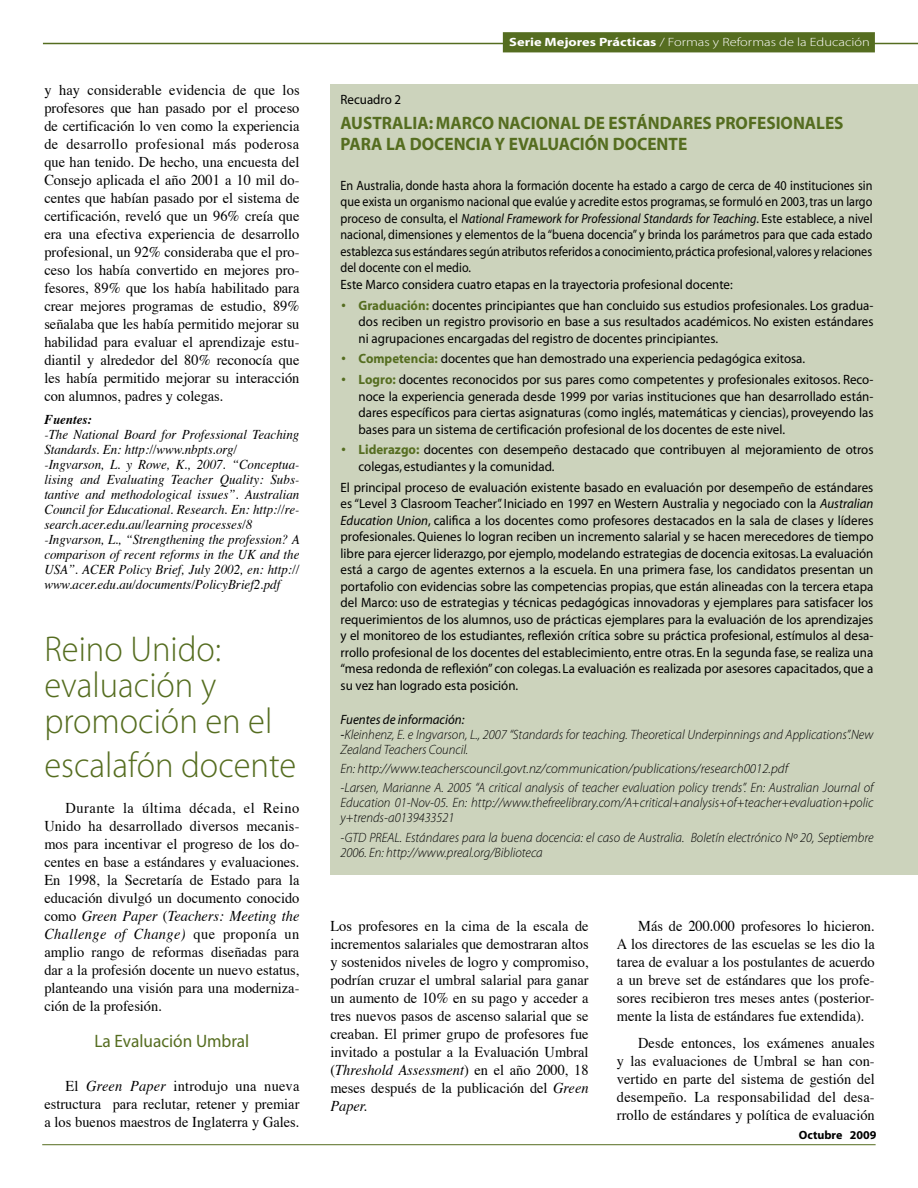
<style>
.page{position:relative;width:918px;height:1188px;background:#fff}
.page>*{position:absolute;margin:0;border:0;box-sizing:border-box;transform-origin:0 0}
.Texto{font:300 36px/36px "Myriad Pro";color:#556d20;scale:.96 1}
.Texto-2{font:700 18px/21px "Myriad";color:#556d20;scale:.96 1}
.SUBTIYULO_OK{font:18px "Myriad Pro";color:#556d20;scale:.96 1}
.Texto-3{font:15px/18px "Times";color:#000;text-align:justify;scale:.96 1}
.Texto-4{font:13.5px/16.5px "Myriad";color:#000;text-align:justify;scale:.96 1}
.Texto-5{font:italic 300 13.5px/15px "Myriad Pro";color:#000;scale:.96 1}
.Texto-6{font:13.5px/16.5px "Myriad";color:#000;text-align:justify;scale:.9 1}
.t1{font:italic 13.5px/15px "Times";color:#000;text-align:justify;scale:.96 1}
.Texto-7{font:italic 13.5px "Myriad";color:#000;scale:.96 1}
.t2{font:italic 700 13.5px "Times";color:#000;scale:.96 1}
.t3{font:300 12px "Myriad Pro";color:#fff;scale:1.2 1}
.t4{font:700 12px "Myriad";color:#000}
.s1{font-style:italic}
.s2{font-weight:700}
.s3{font-weight:700;color:#556d20}
.s4{font-family:"Myriad";font-weight:400}
</style>
<div class="page">
<div style="left:331px;top:84px;width:587px;height:790px;background:#ccd3bc"></div>
<hr style="left:43px;top:43px;width:875px;height:1px;background:#556d20">
<hr style="left:42px;top:1144px;width:834px;height:1px;background:#556d20">
<div style="left:504px;top:33px;width:370px;height:19px;background:#556d20"></div>
<div style="left:503px;top:32px;width:372px;height:20px;border:2px solid #556d20"></div>
<p class="Texto-3" style="left:44px;top:80px;width:267px">y hay considerable evidencia de que los profesores que han pasado por el proceso de certificación lo ven como la experiencia de desarrollo profesional más poderosa que han tenido. De hecho, una encuesta del Consejo aplicada el año 2001 a 10 mil do&shy;centes que habían pasado por el sistema de certificación, reveló que un 96% creía que era una efectiva experiencia de desarrollo profesional, un 92% consideraba que el pro&shy;ceso los había convertido en mejores pro&shy;fesores, 89% que los había habilitado para crear mejores programas de estudio, 89% señalaba que les había permitido mejorar su habilidad para evaluar el aprendizaje estu&shy;diantil y alrededor del 80% reconocía que les había permitido mejorar su interacción con alumnos, padres y colegas.</p>
<p class="t2" style="left:44px;top:407px;width:51px">Fuentes:</p>
<p class="t1" style="left:44px;top:426px;width:267px">-The National Board for Professional Teaching<br>Standards. En: http://www.nbpts.org/</p>
<p class="t1" style="left:44px;top:456px;width:267px">-Ingvarson, L. y Rowe, K., 2007. “Conceptua&shy;lising and Evaluating Teacher Quality: Subs&shy;tantive and methodological issues”. Australian Council for Educational. Research. En: http://re&shy;search.acer.edu.au/learning processes/8</p>
<p class="t1" style="left:44px;top:531px;width:267px">-Ingvarson, L., “Strengthening the profession? A comparison of recent reforms in the UK and the USA”. ACER Policy Brief, July 2002, en: http:// www.acer.edu.au/documents/PolicyBrief2.pdf</p>
<p class="Texto" style="left:44px;top:632px;width:239px">Reino Unido: evaluación y promoción en el</p>
<p class="Texto" style="left:44px;top:747px;width:264px">escalafón docente</p>
<p class="Texto-3" style="left:44px;top:797px;width:267px;text-indent:21px">Durante la última década, el Reino Unido ha desarrollado diversos mecanis&shy;mos para incentivar el progreso de los do&shy;centes en base a estándares y evaluaciones.<br>En 1998, la Secretaría de Estado para la educación divulgó un documento conocido como <span class="s1">Green Paper</span> (<span class="s1">Teachers: Meeting the Challenge of Change)</span> que proponía un amplio rango de reformas diseñadas para dar a la profesión docente un nuevo estatus, planteando una visión para una moderniza&shy;ción de la profesión.</p>
<p class="SUBTIYULO_OK" style="left:94px;top:1031px;width:163px">La Evaluación Umbral</p>
<p class="Texto-3" style="left:44px;top:1076px;width:267px;text-indent:21px">El <span class="s1">Green Paper</span> introdujo una nueva estructura para reclutar, retener y premiar a los buenos maestros de Inglaterra y Gales.</p>
<p class="t3" style="left:509px;top:36px;width:302px"><span class="s2">Serie Mejores Prácticas</span> / Formas y Reformas de la Educación</p>
<p class="Texto-4" style="left:341px;top:91px;width:65px">Recuadro 2</p>
<p class="Texto-2" style="left:341px;top:113px;width:526px">AUSTRALIA: MARCO NACIONAL DE ESTÁNDARES PROFESIONALES<br>PARA LA DOCENCIA Y EVALUACIÓN DOCENTE</p>
<p class="Texto-6" style="left:341px;top:178px;width:593px">En Australia, donde hasta ahora la formación docente ha estado a cargo de cerca de 40 instituciones sin que exista un organismo nacional que evalúe y acredite estos programas, se formuló en 2003, tras un largo proceso de consulta, el <span class="s1">National Framework for Professional Standards for Teaching</span>. Este establece, a nivel nacional, dimensiones y elementos de la “buena docencia” y brinda los parámetros para que cada estado establezca sus estándares según atributos referidos a conocimiento, práctica profesional, valores y relaciones del docente con el medio.</p>
<p class="Texto-4" style="left:341px;top:277px;width:410px">Este Marco considera cuatro etapas en la trayectoria profesional docente:</p>
<p class="Texto-4" style="left:359px;top:298px;width:538px;text-indent:-17px"><span class="s3">• Graduación:</span> docentes principiantes que han concluido sus estudios profesionales. Los gradua&shy;dos reciben un registro provisorio en base a sus resultados académicos. No existen estándares ni agrupaciones encargadas del registro de docentes principiantes.</p>
<p class="Texto-4" style="left:342px;top:351px;width:484px"><span class="s3">• Competencia:</span> docentes que han demostrado una experiencia pedagógica exitosa.</p>
<p class="Texto-4" style="left:359px;top:372px;width:538px;text-indent:-17px"><span class="s3">• Logro:</span> docentes reconocidos por sus pares como competentes y profesionales exitosos. Reco&shy;noce la experiencia generada desde 1999 por varias instituciones que han desarrollado están&shy;dares específicos para ciertas asignaturas (como inglés, matemáticas y ciencias), proveyendo las bases para un sistema de certificación profesional de los docentes de este nivel.</p>
<p class="Texto-4" style="left:359px;top:442px;width:538px;text-indent:-17px"><span class="s3">• Liderazgo:</span> docentes con desempeño destacado que contribuyen al mejoramiento de otros colegas, estudiantes y la comunidad.</p>
<p class="Texto-4" style="left:341px;top:480px;width:557px">El principal proceso de evaluación existente basado en evaluación por desempeño de estándares es “Level 3 Clasroom Teacher”. Iniciado en 1997 en Western Australia y negociado con la <span class="s1">Australian Education Union</span>, califica a los docentes como profesores destacados en la sala de clases y líderes profesionales. Quienes lo logran reciben un incremento salarial y se hacen merecedores de tiempo libre para ejercer liderazgo, por ejemplo, modelando estrategias de docencia exitosas. La evaluación está a cargo de agentes externos a la escuela. En una primera fase, los candidatos presentan un portafolio con evidencias sobre las competencias propias, que están alineadas con la tercera etapa del Marco: uso de estrategias y técnicas pedagógicas innovadoras y ejemplares para satisfacer los requerimientos de los alumnos, uso de prácticas ejemplares para la evaluación de los aprendizajes y el monitoreo de los estudiantes, reflexión crítica sobre su práctica profesional, estímulos al desa&shy;rrollo profesional de los docentes del establecimiento, entre otras. En la segunda fase, se realiza una “mesa redonda de reflexión” con colegas. La evaluación es realizada por asesores capacitados, que a su vez han logrado esta posición.</p>
<p class="Texto-7" style="left:341px;top:713px;width:131px">Fuentes de información:</p>
<p class="Texto-5" style="left:341px;top:727px;width:557px"><span class="s4">-</span>Kleinhenz, E. e Ingvarson, L., 2007 “Standards for teaching. Theoretical Underpinnings and Applications”.New<br>Zealand Teachers Council.</p>
<p class="Texto-5" style="left:341px;top:762px;width:468px">En: http://www.teacherscouncil.govt.nz/communication/publications/research0012.pdf</p>
<p class="Texto-5" style="left:341px;top:781px;width:557px;text-align:justify">-Larsen, Marianne A. 2005 “A critical analysis of teacher evaluation policy trends”. En: Australian Journal of Education 01-Nov-05. En: http://www.thefreelibrary.com/A+critical+analysis+of+teacher+evaluation+polic y+trends-a0139433521</p>
<p class="Texto-5" style="left:341px;top:830px;width:557px">-GTD PREAL. Estándares para la buena docencia: el caso de Australia. Boletín electrónico Nº 20, Septiembre<br>2006. En: http://www.preal.org/Biblioteca</p>
<p class="Texto-3" style="left:330px;top:915px;width:271px">Los profesores en la cima de la escala de incrementos salariales que demostraran altos y sostenidos niveles de logro y compromiso, podrían cruzar el umbral salarial para ganar un aumento de 10% en su pago y acceder a tres nuevos pasos de ascenso salarial que se creaban. El primer grupo de profesores fue invitado a postular a la Evaluación Umbral (<span class="s1">Threshold Assessment</span>) en el año 2000, 18 meses después de la publicación del <span class="s1">Green Paper.</span></p>
<p class="Texto-3" style="left:617px;top:916px;width:270px;text-indent:21px">Más de 200.000 profesores lo hicieron.<br>A los directores de las escuelas se les dio la tarea de evaluar a los postulantes de acuerdo a un breve set de estándares que los profe&shy;sores recibieron tres meses antes (posterior&shy;mente la lista de estándares fue extendida).</p>
<p class="Texto-3" style="left:617px;top:1032px;width:270px;text-indent:21px">Desde entonces, los exámenes anuales y las evaluaciones de Umbral se han con&shy;vertido en parte del sistema de gestión del desempeño. La responsabilidad del desa&shy;rrollo de estándares y política de evaluación</p>
<p class="t4" style="left:799px;top:1129px;width:79px">Octubre 2009</p>
</div>
